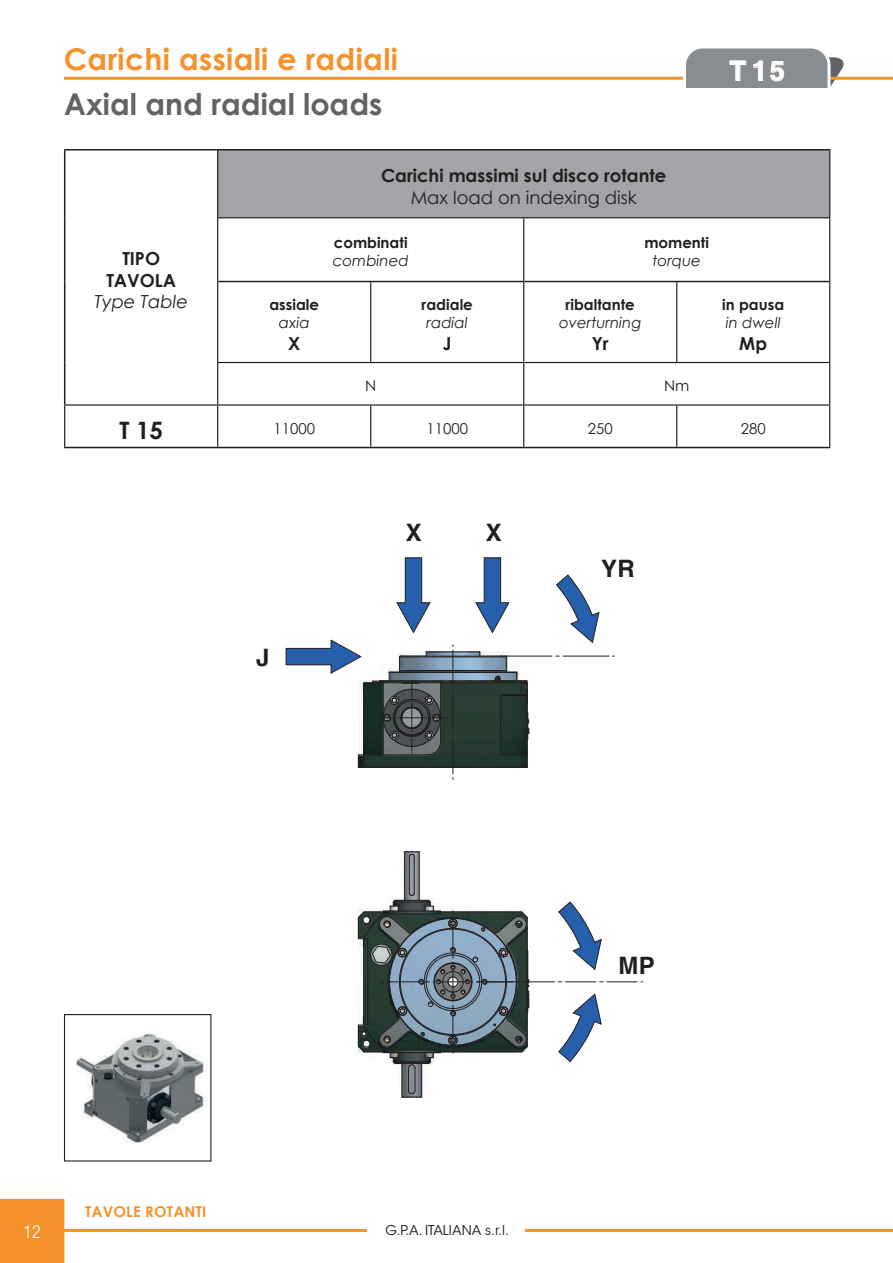
<style>
.page{position:relative;width:893px;height:1263px;background:#fff}
.page>*{position:absolute;margin:0;border:0;box-sizing:border-box;transform-origin:0 0}
.t1{font:30px/45px "Avant Garde Demi";letter-spacing:.01em;color:#f6922c}
.t2{font:700 27px "Helvetica";color:#fff}
.t3{font:700 24px "Helvetica";color:#231f20}
.t4{font:24px "Avant Garde Demi";color:#231f20}
.t5{font:18px/21.6px "Avant Garde Demi";color:#231f20;text-align:center}
.t6{font:300 condensed 18px "Helvetica Neue LT Std";color:#fff}
.t7{font:15px/18px "Avant Garde Demi";color:#231f20;text-align:center}
.t8{font:italic 15px/18px "Avant Garde";color:#231f20;text-align:center}
.t9{font:15px "Avant Garde";color:#231f20}
.t10{font:15px "Avant Garde Demi";letter-spacing:.01em;color:#f6922c}
.t11{font:13.5px "ITC Avant Garde Std";color:#231f20}
.s1{color:#636366}
.s2{font-family:"Avant Garde";font-style:italic}
.s3{font-family:"Avant Garde"}
.s4{font-family:"Avant Garde Demi";font-style:normal}
</style>
<div class="page">
<hr style="left:64px;top:77px;width:829px;height:3px;background:#f6922c">
<hr style="left:0;top:1229px;width:893px;height:3px;background:#f6922c">
<svg style="left:681px;top:48px;width:176px;height:40px"></svg>
<div style="left:0;top:1199px;width:64px;height:64px;background:#f6922c"></div>
<div style="left:218px;top:150px;width:612px;height:68px;background:#a4a5a9"></div>
<hr style="left:829px;top:150px;width:1px;height:67px;background:#231f20">
<hr style="left:64px;top:149px;width:154px;height:1px;background:#231f20">
<hr style="left:64px;top:150px;width:1px;height:68px;background:#231f20">
<hr style="left:64px;top:218px;width:1px;height:64px;background:#231f20">
<hr style="left:64px;top:282px;width:1px;height:80px;background:#231f20">
<hr style="left:64px;top:362px;width:1px;height:42px;background:#231f20">
<hr style="left:218px;top:149px;width:612px;height:1px;background:#231f20">
<hr style="left:218px;top:281px;width:305px;height:1px;background:#231f20">
<hr style="left:524px;top:281px;width:305px;height:1px;background:#231f20">
<hr style="left:64px;top:447px;width:766px;height:1px;background:#231f20">
<hr style="left:217px;top:150px;width:1px;height:67px;background:#231f20">
<hr style="left:64px;top:404px;width:154px;height:2px;background:#231f20">
<hr style="left:217px;top:362px;width:613px;height:1px;background:#231f20">
<hr style="left:218px;top:404px;width:612px;height:2px;background:#231f20">
<hr style="left:217px;top:217px;width:154px;height:1px;background:#231f20">
<hr style="left:217px;top:218px;width:1px;height:64px;background:#231f20">
<hr style="left:371px;top:217px;width:459px;height:1px;background:#231f20">
<hr style="left:217px;top:282px;width:1px;height:80px;background:#231f20">
<hr style="left:370px;top:282px;width:1px;height:80px;background:#231f20">
<hr style="left:523px;top:282px;width:1px;height:80px;background:#231f20">
<hr style="left:676px;top:282px;width:1px;height:80px;background:#231f20">
<hr style="left:829px;top:282px;width:1px;height:80px;background:#231f20">
<hr style="left:217px;top:363px;width:1px;height:41px;background:#231f20">
<hr style="left:523px;top:363px;width:1px;height:41px;background:#231f20">
<hr style="left:829px;top:363px;width:1px;height:41px;background:#231f20">
<hr style="left:64px;top:406px;width:1px;height:41px;background:#231f20">
<hr style="left:217px;top:406px;width:1px;height:41px;background:#231f20">
<hr style="left:370px;top:406px;width:1px;height:41px;background:#231f20">
<hr style="left:523px;top:406px;width:1px;height:41px;background:#231f20">
<hr style="left:676px;top:406px;width:1px;height:41px;background:#231f20">
<hr style="left:829px;top:406px;width:1px;height:41px;background:#231f20">
<hr style="left:523px;top:218px;width:1px;height:64px;background:#231f20">
<hr style="left:829px;top:218px;width:1px;height:64px;background:#231f20">
<img style="left:403px;top:852px;width:16px;height:41px">
<svg style="left:404px;top:851px;width:15px;height:7px"></svg>
<hr style="left:409px;top:857px;width:1px;height:36px;background:#231f20">
<hr style="left:414px;top:857px;width:1px;height:36px;background:#231f20">
<hr style="left:419px;top:852px;width:1px;height:48px;background:#231f20">
<hr style="left:404px;top:852px;width:1px;height:48px;background:#231f20">
<svg style="left:558px;top:993px;width:44px;height:69px"></svg>
<svg style="left:558px;top:901px;width:44px;height:69px"></svg>
<svg style="left:556px;top:574px;width:44px;height:69px"></svg>
<hr style="left:453px;top:740px;width:1px;height:34px;background:#231f20">
<svg style="left:357px;top:893px;width:172px;height:204px"></svg>
<hr style="left:524px;top:981px;width:31px;height:1px;background:#231f20">
<hr style="left:565px;top:981px;width:31px;height:1px;background:#231f20">
<hr style="left:607px;top:981px;width:30px;height:1px;background:#231f20">
<svg style="left:286px;top:557px;width:243px;height:211px"></svg>
<hr style="left:506px;top:656px;width:46px;height:1px;background:#231f20">
<hr style="left:563px;top:656px;width:46px;height:1px;background:#231f20">
<img style="left:76px;top:1033px;width:132px;height:110px">
<div style="left:64px;top:1014px;width:147px;height:147px;border:1px solid #231f20"></div>
<div style="left:368px;top:1221px;width:157px;height:17px;background:#fff"></div>
<p class="t1" style="left:64px;top:36px;width:336px">Carichi assiali e radiali<br><span class="s1">Axial and radial loads</span></p>
<p class="t2" style="left:730px;top:54px;width:57px">T15</p>
<p class="t5" style="left:94px;top:247px;width:95px">TIPO<br>TAVOLA<br><span class="s2">Type Table</span></p>
<p class="t7" style="left:269px;top:295px;width:51px">assiale <span class="s2">axia</span></p>
<p class="t5" style="left:288px;top:332px;width:14px">X</p>
<p class="t5" style="left:381px;top:164px;width:287px">Carichi massimi sul disco rotante<br><span class="s3">Max load on indexing disk</span></p>
<p class="t7" style="left:333px;top:233px;width:77px;text-align:left">combinati <span class="s2">combined</span></p>
<p class="t7" style="left:644px;top:233px;width:66px">momenti <span class="s2">torque</span></p>
<p class="t7" style="left:422px;top:295px;width:53px">radiale <span class="s2">radial</span></p>
<p class="t5" style="left:443px;top:332px;width:10px">J</p>
<p class="t8" style="left:559px;top:295px;width:84px"><span class="s4">ribaltante </span>overturning</p>
<p class="t5" style="left:592px;top:332px;width:18px">Yr</p>
<p class="t9" style="left:365px;top:376px;width:13px">N</p>
<p class="t9" style="left:664px;top:376px;width:27px">Nm</p>
<p class="t7" style="left:722px;top:295px;width:64px;text-align:left">in pausa <span class="s2">in dwell</span></p>
<p class="t5" style="left:739px;top:332px;width:30px">Mp</p>
<p class="t4" style="left:119px;top:414px;width:45px">T 15</p>
<p class="t9" style="left:273px;top:419px;width:43px">11000</p>
<p class="t9" style="left:426px;top:419px;width:43px">11000</p>
<p class="t9" style="left:588px;top:419px;width:26px">250</p>
<p class="t9" style="left:741px;top:419px;width:26px">280</p>
<p class="t3" style="left:256px;top:643px;width:15px">J</p>
<p class="t3" style="left:406px;top:517px;width:18px">X</p>
<p class="t3" style="left:486px;top:517px;width:18px">X</p>
<p class="t3" style="left:601px;top:554px;width:35px">YR</p>
<p class="t10" style="left:85px;top:1202px;width:123px">TAVOLE ROTANTI</p>
<p class="t6" style="left:24px;top:1221px;width:19px">12</p>
<p class="t11" style="left:386px;top:1222px;width:125px">G.P.A. ITALIANA s.r.l.</p>
<p class="t3" style="left:619px;top:951px;width:38px">MP</p>
</div>
